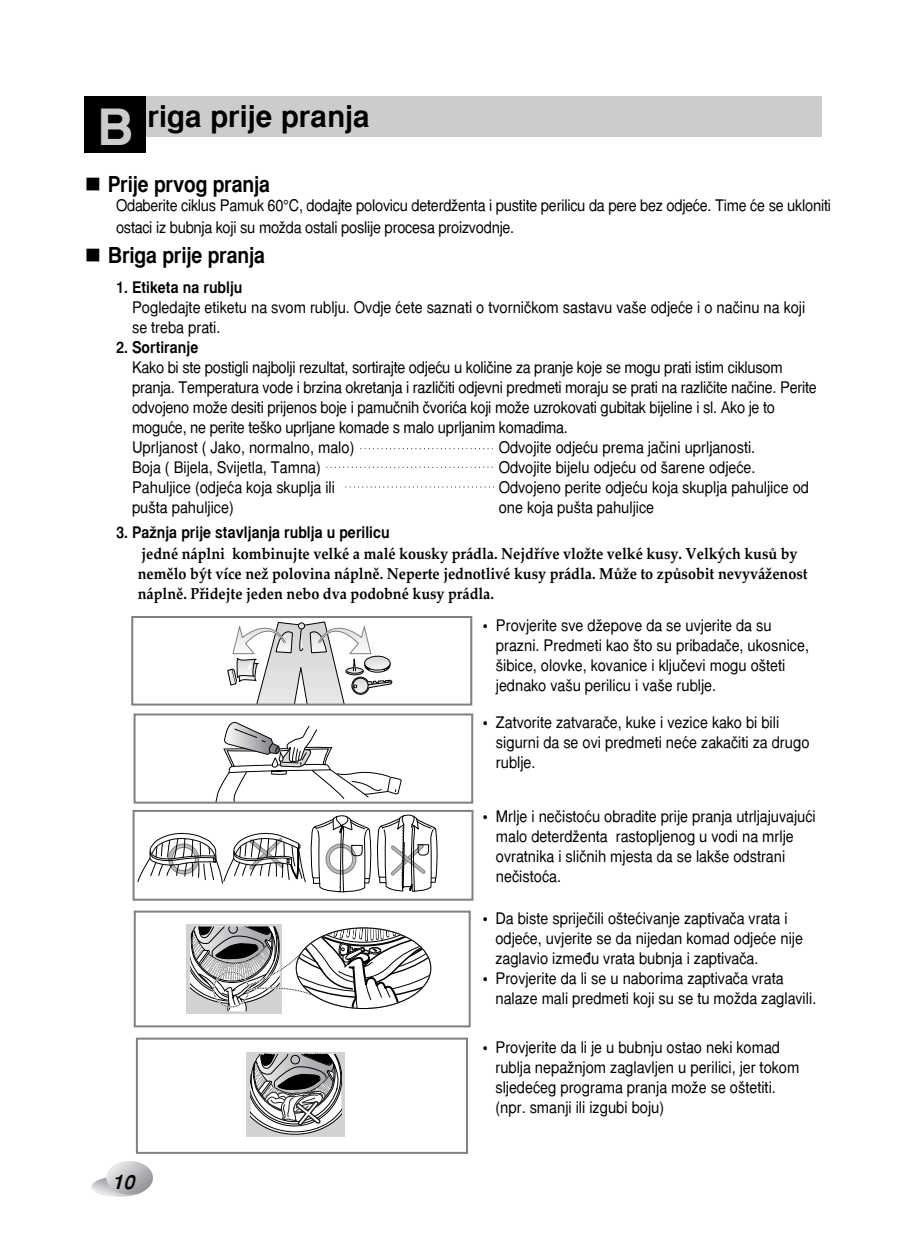
<style>
.page{position:relative;width:906px;height:1246px;background:#fff}
.page>*{position:absolute;margin:0;border:0;box-sizing:border-box;transform-origin:0 0}
.t1{font:700 30px "Euro Slavic Sans";color:#000}
.t2{font:700 22px "Euro Slavic Sans";letter-spacing:-.01em;color:#000;scale:.9 1}
.t3{font:italic 700 20px "Euro Slavic Sans";color:#000}
.t4{font:16px/20px "Euro Slavic Sans";color:#000;scale:.9 1}
.t5{font:700 16px/20px "Euro Slavic Pala";color:#000;scale:.9 1}
.t6{font:700 16px "Euro Slavic Sans";color:#000;scale:.9 1}
.s1{font-size:50px;color:#ccc}
.s2{font-family:"Helvetica"}
.s3{font-family:"Times"}
</style>
<div class="page">
<div style="left:85px;top:96px;width:737px;height:41px;background:#ccc"></div>
<div style="left:85px;top:96px;width:61px;height:57px;background:#000"></div>
<svg style="left:91px;top:1177px;width:55px;height:20px"></svg>
<svg style="left:106px;top:1162px;width:47px;height:33px"></svg>
<svg style="left:227px;top:621px;width:166px;height:82px"></svg>
<div style="left:131px;top:616px;width:341px;height:90px;border:2px solid #808080"></div>
<svg style="left:137px;top:814px;width:301px;height:79px"></svg>
<div style="left:133px;top:810px;width:341px;height:91px;border:2px solid #808080"></div>
<svg style="left:215px;top:721px;width:187px;height:80px"></svg>
<div style="left:134px;top:713px;width:339px;height:91px;border:2px solid #808080"></div>
<svg style="left:133px;top:910px;width:338px;height:244px"></svg>
<svg style="left:361px;top:448px;width:132px;height:1px"></svg>
<svg style="left:327px;top:467px;width:166px;height:1px"></svg>
<svg style="left:346px;top:486px;width:148px;height:2px"></svg>
<div style="left:186px;top:924px;width:96px;height:90px;background:#d1d2d4"></div>
<svg style="left:189px;top:925px;width:242px;height:90px"></svg>
<div style="left:246px;top:1052px;width:98px;height:85px;background:#d1d2d4"></div>
<svg style="left:250px;top:1053px;width:92px;height:88px"></svg>
<h1 class="t1" style="left:97px;top:105px;width:275px"><span class="s1">B</span> riga prije pranja</h1>
<h2 class="t2" style="left:108px;top:175px;width:182px">Prije prvog pranja</h2>
<p class="t4" style="left:116px;top:196px;width:796px;line-height:22.4px">Odaberite ciklus Pamuk 60<span class="s2">°</span>C, dodajte polovicu deterdÏenta i pustite perilicu da pere bez odjeçe. Time çe se ukloniti ostaci iz bubnja koji su moÏda ostali poslije procesa proizvodnje.</p>
<h2 class="t2" style="left:108px;top:247px;width:177px">Briga prije pranja</h2>
<p class="t6" style="left:116px;top:281px;width:142px">1. Etiketa na rublju</p>
<p class="t4" style="left:132px;top:299px;width:750px">Pogledajte etiketu na svom rublju. Ovdje çete saznati o tvorniãkom sastavu va‰e odjeçe i o naãinu na koji se treba prati.</p>
<p class="t6" style="left:116px;top:341px;width:93px">2. Sortiranje</p>
<p class="t4" style="left:132px;top:359px;width:762px">Kako bi ste postigli najbolji rezultat, sortirajte odjeçu u koliãine za pranje koje se mogu prati istim ciklusom pranja. Temperatura vode i brzina okretanja i razliãiti odjevni predmeti moraju se prati na razliãite naãine. Perite odvojeno moÏe desiti prijenos boje i pamuãnih ãvoriça koji moÏe uzrokovati gubitak bijeline i sl. Ako je to moguçe, ne perite te‰ko uprljane komade s malo uprljanim komadima.<br>Uprljanost ( Jako, normalno, malo)</p>
<p class="t4" style="left:499px;top:439px;width:287px">Odvojite odjeçu prema jaãini uprljanosti.</p>
<p class="t4" style="left:132px;top:459px;width:211px">Boja ( Bijela, Svijetla, Tamna)</p>
<p class="t4" style="left:499px;top:459px;width:287px">Odvojite bijelu odjeçu od ‰arene odjeçe.</p>
<p class="t4" style="left:132px;top:479px;width:227px">Pahuljice (odjeça koja skuplja ili</p>
<p class="t4" style="left:499px;top:479px;width:346px">Odvojeno perite odjeçu koja skuplja pahuljice od</p>
<p class="t4" style="left:132px;top:499px;width:115px">pu‰ta pahuljice)</p>
<p class="t4" style="left:499px;top:499px;width:174px">one koja pu‰ta pahuljice</p>
<p class="t6" style="left:116px;top:527px;width:306px">3. PaÏnja prije stavljanja rublja u perilicu</p>
<p class="t5" style="left:138px;top:546px;width:746px">jedné náplni kombinujte velké a malé kousky prádla. Nejdfiíve vloÏte velké kusy. Velk˘ch kusÛ by nemûlo b˘t více neÏ polovina náplnû. Neperte jednotlivé kusy prádla. MÛÏe to zpÛsobit nevyváÏenost náplnû. Pfiidejte jeden nebo dva podobné kusy prádla.</p>
<p class="t4" style="left:496px;top:617px;width:349px;text-indent:-13px"><span class="s3">•</span> Provjerite sve dÏepove da se uvjerite da su prazni. Predmeti kao ‰to su pribadaãe, ukosnice, ‰ibice, olovke, kovanice i kljuãevi mogu o‰teti jednako va‰u perilicu i va‰e rublje.</p>
<p class="t4" style="left:496px;top:714px;width:350px;text-indent:-13px"><span class="s3">•</span> Zatvorite zatvaraãe, kuke i vezice kako bi bili sigurni da se ovi predmeti neçe zakaãiti za drugo rublje.</p>
<p class="t4" style="left:496px;top:808px;width:357px;text-indent:-13px"><span class="s3">•</span> Mrlje i neãistoçu obradite prije pranja utrljajuvajuçi malo deterdÏenta rastopljenog u vodi na mrlje ovratnika i sliãnih mjesta da se lak‰e odstrani neãistoça.</p>
<p class="t4" style="left:495px;top:910px;width:343px;text-indent:-13px"><span class="s3">•</span> Da biste sprijeãili o‰teçivanje zaptivaãa vrata i odjeçe, uvjerite se da nijedan komad odjeçe nije zaglavio izme√u vrata bubnja i zaptivaãa.</p>
<p class="t4" style="left:495px;top:970px;width:358px;text-indent:-13px"><span class="s3">•</span> Provjerite da li se u naborima zaptivaãa vrata nalaze mali predmeti koji su se tu moÏda zaglavili.</p>
<p class="t4" style="left:495px;top:1039px;width:339px;text-indent:-13px"><span class="s3">•</span> Provjerite da li je u bubnju ostao neki komad rublja nepaÏnjom zaglavljen u perilici, jer tokom sljedeçeg programa pranja moÏe se o‰tetiti. (npr. smanji ili izgubi boju)</p>
<p class="t3" style="left:112px;top:1175px;width:24px">10</p>
</div>
